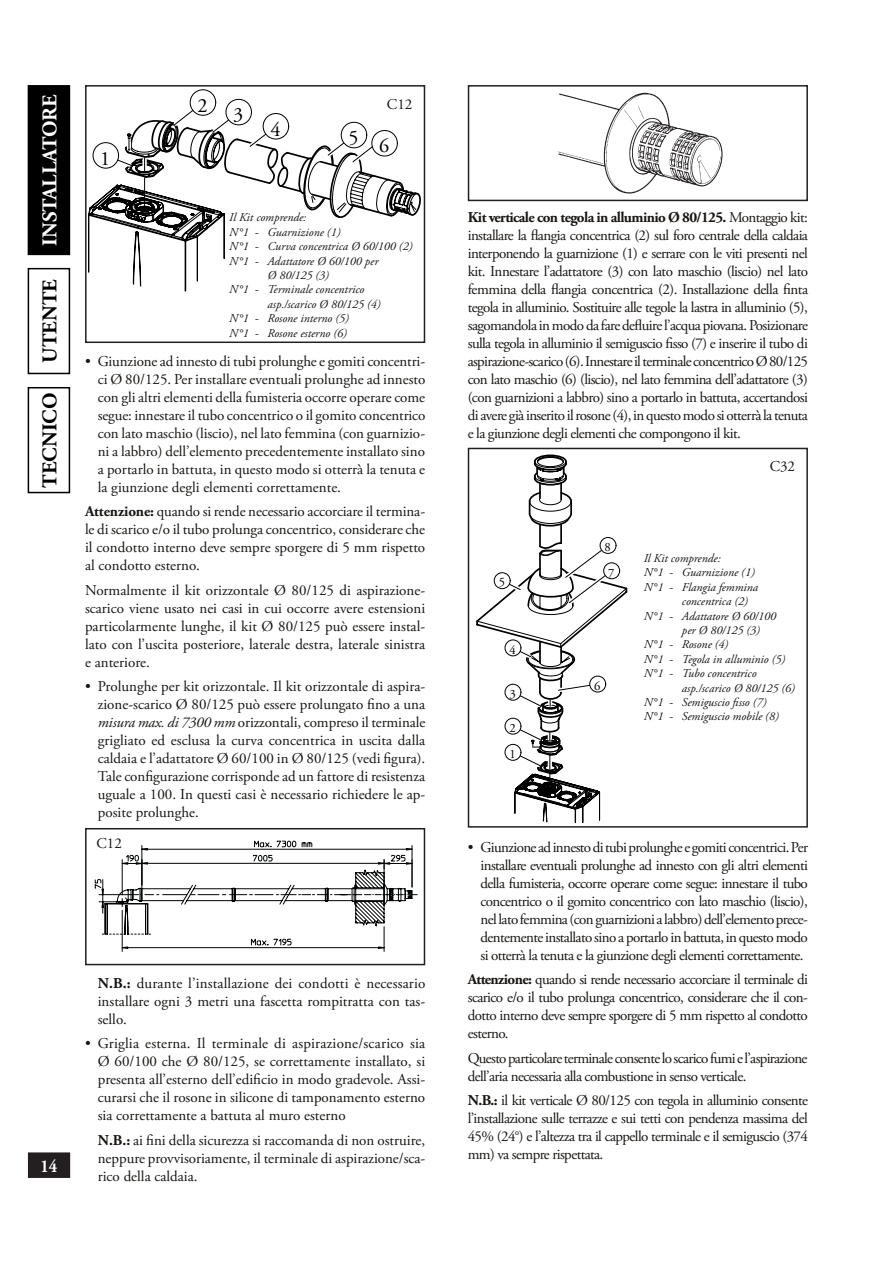
<style>
.page{position:relative;width:893px;height:1263px;background:#fff}
.page>*{position:absolute;margin:0;border:0;box-sizing:border-box;transform-origin:0 0}
.t1{font:700 21px "Adobe Garamond Pro";color:#000}
.t2{font:700 21px "Adobe Garamond Pro";color:#fff}
.t3{font:20.25px "Adobe Garamond Pro";color:#000}
.t4{font:700 18px "Adobe Garamond Pro";color:#fff;scale:.9 1}
.t5{font:15px/18px "Adobe Garamond Pro";color:#181512;text-align:justify}
.t6{font:15px/18px "Adobe Garamond Pro";letter-spacing:-.045em;color:#181512}
.t7{font:12.6px "Adobe Garamond Pro";color:#000}
.t8{font:italic 12px "Adobe Garamond Pro";color:#181512}
.s1{font-weight:700}
.s2{font-style:italic}
</style>
<div class="page">
<div style="left:29px;top:1153px;width:40px;height:24px;background:#231f20"></div>
<div style="left:28px;top:1152px;width:42px;height:26px;border:1px solid #231f20"></div>
<div style="left:28px;top:86px;width:41px;height:168px;background:#000"></div>
<div style="left:28px;top:85px;width:42px;height:170px;border:2px solid #000"></div>
<div style="left:28px;top:268px;width:42px;height:106px;border:2px solid #000"></div>
<div style="left:28px;top:387px;width:42px;height:106px;border:2px solid #000"></div>
<div style="left:85px;top:828px;width:340px;height:137px;border:2px solid #231f20"></div>
<div style="left:468px;top:448px;width:340px;height:380px;border:2px solid #231f20"></div>
<div style="left:85px;top:85px;width:340px;height:258px;border:2px solid #231f20"></div>
<svg style="left:95px;top:840px;width:323px;height:112px"></svg>
<div style="left:468px;top:85px;width:340px;height:116px;border:2px solid #231f20"></div>
<img style="left:558px;top:93px;width:164px;height:100px">
<svg style="left:88px;top:89px;width:333px;height:203px"></svg>
<div style="left:268px;top:120px;width:15px;height:15px;background:#fff;border-radius:50%"></div>
<svg style="left:476px;top:454px;width:151px;height:369px"></svg>
<div style="left:603px;top:541px;width:10px;height:10px;background:#fff;border-radius:50%"></div>
<h1 class="t2" style="left:38px;top:246px;width:153px;rotate:-90deg">INSTALLATORE</h1>
<h1 class="t1" style="left:38px;top:363px;width:85px;rotate:-90deg">UTENTE</h1>
<h1 class="t1" style="left:38px;top:487px;width:96px;rotate:-90deg">TECNICO</h1>
<h2 class="t3" style="left:100px;top:146px;width:12px">1</h2>
<h2 class="t3" style="left:197px;top:93px;width:12px">2</h2>
<h2 class="t3" style="left:233px;top:103px;width:12px">3</h2>
<h2 class="t3" style="left:270px;top:117px;width:12px">4</h2>
<p class="t5" style="left:387px;top:95px;width:27px">C12</p>
<h2 class="t3" style="left:348px;top:130px;width:42px">5 6</h2>
<p class="t8" style="left:229px;top:210px;width:78px">Il Kit comprende:</p>
<p class="t8" style="left:229px;top:225px;width:113px">N°1 - Guarnizione (1)</p>
<p class="t8" style="left:229px;top:239px;width:185px">N°1 - Curva concentrica Ø 60/100 (2)</p>
<p class="t8" style="left:229px;top:253px;width:151px">N°1 - Adattatore Ø 60/100 per</p>
<p class="t8" style="left:268px;top:268px;width:63px">Ø 80/125 (3)</p>
<p class="t8" style="left:229px;top:282px;width:137px">N°1 - Terminale concentrico</p>
<p class="t8" style="left:268px;top:297px;width:115px">asp./scarico Ø 80/125 (4)</p>
<p class="t8" style="left:229px;top:311px;width:121px">N°1 - Rosone interno (5)</p>
<p class="t8" style="left:229px;top:325px;width:119px">N°1 - Rosone esterno (6)</p>
<p class="t5" style="left:98px;top:353px;width:329px;text-indent:-13px">• Giunzione ad innesto di tubi prolunghe e gomiti concentri&shy;ci Ø 80/125. Per installare eventuali prolunghe ad innesto con gli altri elementi della fumisteria occorre operare come segue: innestare il tubo concentrico o il gomito concentrico con lato maschio (liscio), nel lato femmina (con guarnizio&shy;ni a labbro) dell’elemento precedentemente installato sino a portarlo in battuta, in questo modo si otterrà la tenuta e la giunzione degli elementi correttamente.</p>
<p class="t5" style="left:85px;top:503px;width:342px"><span class="s1">Attenzione:</span> quando si rende necessario accorciare il termina&shy;le di scarico e/o il tubo prolunga concentrico, considerare che il condotto interno deve sempre sporgere di 5 mm rispetto al condotto esterno.</p>
<p class="t5" style="left:85px;top:581px;width:342px">Normalmente il kit orizzontale Ø 80/125 di aspirazione&shy;scarico viene usato nei casi in cui occorre avere estensioni particolarmente lunghe, il kit Ø 80/125 può essere instal&shy;lato con l’uscita posteriore, laterale destra, laterale sinistra e anteriore.</p>
<p class="t5" style="left:98px;top:678px;width:329px;text-indent:-13px">• Prolunghe per kit orizzontale. Il kit orizzontale di aspira&shy;zione-scarico Ø 80/125 può essere prolungato fino a una <span class="s2">misura max. di 7300 mm</span> orizzontali, compreso il terminale grigliato ed esclusa la curva concentrica in uscita dalla caldaia e l’adattatore Ø 60/100 in Ø 80/125 (vedi figura).<br>Tale configurazione corrisponde ad un fattore di resistenza uguale a 100. In questi casi è necessario richiedere le ap&shy;posite prolunghe.</p>
<p class="t5" style="left:96px;top:835px;width:27px">C12</p>
<p class="t4" style="left:41px;top:1155px;width:20px">14</p>
<p class="t5" style="left:98px;top:974px;width:329px"><span class="s1">N.B.:</span> durante l’installazione dei condotti è necessario installare ogni 3 metri una fascetta rompitratta con tas&shy;sello.</p>
<p class="t5" style="left:98px;top:1035px;width:329px;text-indent:-13px">• Griglia esterna. Il terminale di aspirazione/scarico sia Ø 60/100 che Ø 80/125, se correttamente installato, si presenta all’esterno dell’edificio in modo gradevole. Assi&shy;curarsi che il rosone in silicone di tamponamento esterno sia correttamente a battuta al muro esterno</p>
<p class="t5" style="left:98px;top:1131px;width:329px"><span class="s1">N.B.:</span> ai fini della sicurezza si raccomanda di non ostruire, neppure provvisoriamente, il terminale di aspirazione/sca&shy;rico della caldaia.</p>
<p class="t5" style="left:468px;top:209px;width:342px"><span class="s1">Kit verticale con tegola in alluminio Ø 80/125.</span> Montaggio kit: installare la flangia concentrica (2) sul foro centrale della caldaia interponendo la guarnizione (1) e serrare con le viti presenti nel kit. Innestare l’adattatore (3) con lato maschio (liscio) nel lato femmina della flangia concentrica (2). Installazione della finta tegola in alluminio. Sostituire alle tegole la lastra in alluminio (5), sagomandola in modo da fare defluire l’acqua piovana. Posizionare sulla tegola in alluminio il semiguscio fisso (7) e inserire il tubo di aspirazione-scarico (6). Innestare il terminale concentrico Ø 80/125 con lato maschio (6) (liscio), nel lato femmina dell’adattatore (3) (con guarnizioni a labbro) sino a portarlo in battuta, accertandosi di avere già inserito il rosone (4), in questo modo si otterrà la tenuta e la giunzione degli elementi che compongono il kit.</p>
<p class="t7" style="left:499px;top:575px;width:8px">5</p>
<p class="t7" style="left:509px;top:642px;width:8px">4</p>
<p class="t7" style="left:509px;top:686px;width:8px">3</p>
<p class="t7" style="left:509px;top:720px;width:8px">2</p>
<p class="t7" style="left:509px;top:746px;width:8px">1</p>
<p class="t7" style="left:605px;top:540px;width:8px">8</p>
<p class="t7" style="left:608px;top:565px;width:8px">7</p>
<p class="t7" style="left:594px;top:678px;width:8px">6</p>
<p class="t5" style="left:770px;top:458px;width:27px">C32</p>
<p class="t8" style="left:644px;top:551px;width:78px">Il Kit comprende:</p>
<p class="t8" style="left:644px;top:565px;width:113px">N°1 - Guarnizione (1)</p>
<p class="t8" style="left:644px;top:580px;width:116px">N°1 - Flangia femmina</p>
<p class="t8" style="left:682px;top:594px;width:68px">concentrica (2)</p>
<p class="t8" style="left:644px;top:609px;width:134px">N°1 - Adattatore Ø 60/100</p>
<p class="t8" style="left:682px;top:623px;width:80px">per Ø 80/125 (3)</p>
<p class="t8" style="left:644px;top:637px;width:86px">N°1 - Rosone (4)</p>
<p class="t8" style="left:644px;top:652px;width:143px">N°1 - Tegola in alluminio (5)</p>
<p class="t8" style="left:644px;top:666px;width:114px">N°1 - Tubo concentrico</p>
<p class="t8" style="left:682px;top:681px;width:115px">asp./scarico Ø 80/125 (6)</p>
<p class="t8" style="left:644px;top:695px;width:124px">N°1 - Semiguscio fisso (7)</p>
<p class="t8" style="left:644px;top:709px;width:137px">N°1 - Semiguscio mobile (8)</p>
<p class="t5" style="left:480px;top:839px;width:329px;text-indent:-13px">• Giunzione ad innesto di tubi prolunghe e gomiti concentrici. Per installare eventuali prolunghe ad innesto con gli altri elementi della fumisteria, occorre operare come segue: innestare il tubo concentrico o il gomito concentrico con lato maschio (liscio), nel lato femmina (con guarnizioni a labbro) dell’elemento prece&shy;dentemente installato sino a portarlo in battuta, in questo modo si otterrà la tenuta e la giunzione degli elementi correttamente.</p>
<p class="t5" style="left:468px;top:971px;width:342px"><span class="s1">Attenzione:</span> quando si rende necessario accorciare il terminale di scarico e/o il tubo prolunga concentrico, considerare che il con&shy;dotto interno deve sempre sporgere di 5 mm rispetto al condotto esterno.</p>
<p class="t6" style="left:468px;top:1049px;width:341px">Questo particolare terminale consente lo scarico fumi e l’aspirazione dell’aria necessaria alla combustione in senso verticale.</p>
<p class="t5" style="left:468px;top:1092px;width:342px"><span class="s1">N.B.:</span> il kit verticale Ø 80/125 con tegola in alluminio consente l’installazione sulle terrazze e sui tetti con pendenza massima del 45% (24°) e l’altezza tra il cappello terminale e il semiguscio (374 mm) va sempre rispettata.</p>
</div>
